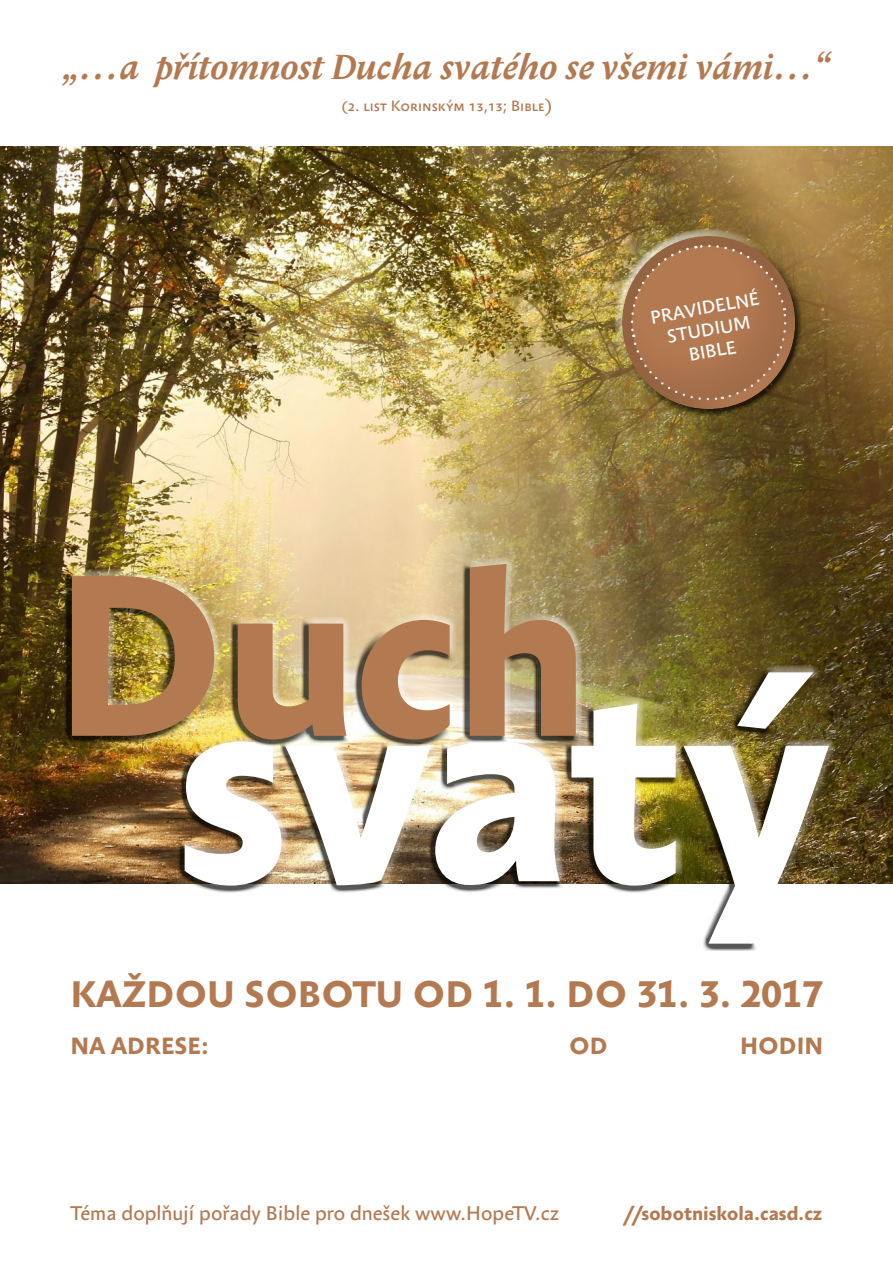
<style>
.page{position:relative;width:893px;height:1263px;background:#fff}
.page>*{position:absolute;margin:0;border:0;box-sizing:border-box;transform-origin:0 0}
.t1{font:700 275.1px "Anselm Sans";letter-spacing:-.02em;color:#fff}
.t2{font:700 228.15px "Anselm Sans";color:#b37951}
.t3{font:700 36.75px "Anselm Sans";color:#b37951}
.t4{font:italic 700 34.5px "Anselm Serif";color:#b37951}
.t5{font:700 23.4px "Anselm Sans";color:#b37951}
.t6{font:19.65px "Anselm Sans";color:#b37951}
.t7{font:700 18.75px "Anselm Sans";color:#b37951}
.t8{font:18.15px/21.9px "Anselm Sans";color:#fff;text-align:center}
.t9{font:14.85px "Anselm Sans";color:#b37951}
</style>
<div class="page">
<img style="left:0;top:147px;width:893px;height:736px">
<div style="left:179px;top:665px;width:657px;height:284px;background:#fff;opacity:.75"></div>
<div style="left:177px;top:667px;width:625px;height:284px;background:#1d1d1b;opacity:.75"></div>
<div style="left:66px;top:556px;width:517px;height:186px;background:#fff;opacity:.75"></div>
<div style="left:64px;top:561px;width:517px;height:186px;background:#1d1d1b;opacity:.75"></div>
<svg style="left:594px;top:208px;width:230px;height:228px;background:#8a7036"></svg>
<svg style="left:600px;top:216px;width:218px;height:214px;background:#987143"></svg>
<h3 class="t4" style="left:63px;top:42px;width:768px">„...a přítomnost Ducha svatého se všemi vámi...“</h3>
<p class="t9" style="left:341px;top:96px;width:212px">(2. list Korinským 13,13; Bible)</p>
<p class="t8" style="left:649px;top:306px;width:112px;rotate:-10deg">PRAVIDELNÉ<br>STUDIUM<br>BIBLE</p>
<h2 class="t2" style="left:52px;top:493px;width:537px">Duch</h2>
<h1 class="t1" style="left:176px;top:589px;width:654px">svatý</h1>
<h3 class="t3" style="left:71px;top:968px;width:754px">KAŽDOU SOBOTU OD 1. 1. DO 31. 3. 2017</h3>
<p class="t5" style="left:71px;top:1029px;width:140px">NA ADRESE:</p>
<p class="t5" style="left:569px;top:1029px;width:40px">OD</p>
<p class="t5" style="left:740px;top:1029px;width:85px">HODIN</p>
<p class="t6" style="left:71px;top:1199px;width:490px">Téma doplňují pořady Bible pro dnešek www.HopeTV.cz</p>
<p class="t7" style="left:624px;top:1200px;width:199px">//sobotniskola.casd.cz</p>
</div>
